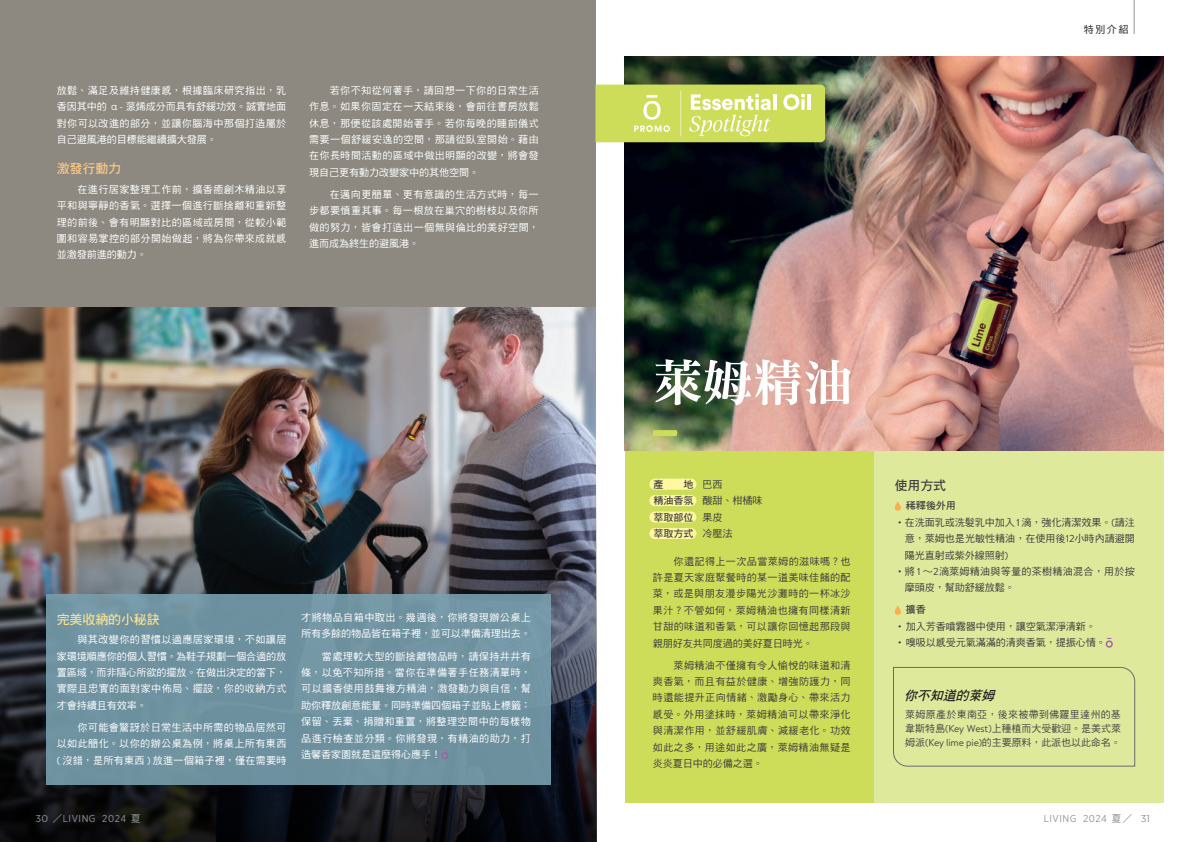
<style>
.page{position:relative;width:1191px;height:842px;background:#fff}
.page>*{position:absolute;margin:0;border:0;box-sizing:border-box;transform-origin:0 0}
.標_明W9_42_精油{font:50px "DF Ming Std W9";color:#fff}
.黑_粗_13{font:13px "DF Hei Std W7";letter-spacing:-.01em;color:#f9e18f}
.黑_粗_13-2{font:italic 13px "DF Hei Std W7";color:#231f20}
.黑_粗_13-3{font:13px "DF Hei Std W7";letter-spacing:-.01em;color:#fdc784}
.黑_粗_13-4{font:13px "DF Hei Std W7";color:#3e3e3f}
.黑_中_內文10_1{font:10.1px/16.4px "DF Hei Std W5";letter-spacing:.035em;color:#fff;text-align:justify}
.黑_中_內文10_1-2{font:10.1px/16.4px "DF Hei Std W5";letter-spacing:.035em;color:#3e3e3f;text-align:justify}
.黑_中10_1齊頭{font:10.1px/16.4px "DF Hei Std W5";letter-spacing:-.01em;color:#3e3e3f;text-align:justify}
.黑_中_內文10_1-3{font:10.1px/16.4px "DF Hei Std W5";letter-spacing:-.01em;color:#fff}
.黑_中10_1齊頭-2{font:10.1px/16.4px "DF Hei Std W5";letter-spacing:.02em;color:#3e3e3f}
.黑_中_內文10_1-4{font:10.1px "DF Hei Std W7";letter-spacing:-.01em;color:#3e3e3f}
.黑_中10_1齊頭-3{font:10.1px "DF Hei Std W7";letter-spacing:-.01em;color:#3e3e3f}
.黑_中10_1齊頭-4{font:10px/14px "DF Hei Std W5";letter-spacing:-.005em;color:#464748;text-align:justify}
.t1{font:10px "Gotham Narrow";letter-spacing:.05em;color:#939598;scale:1.1 1}
.t2{font:10px "Gotham Narrow";letter-spacing:.05em;color:#939598}
.書眉{font:10px "DF Hei Std W5";color:#231f20}
.s1{font-family:"Brandon Text"}
.s2{font-family:"DF Hei Std W7"}
.s3{font-family:"DF Hei Std W5"}
</style>
<div class="page">
<img style="left:0;top:306px;width:595px;height:170px">
<img style="left:0;top:476px;width:597px;height:366px">
<div style="left:0;top:0;width:595px;height:306px;background:#8d8980"></div>
<div style="left:46px;top:595px;width:504px;height:190px;background:#6f92a0"></div>
<svg style="left:441px;top:749px;width:7px;height:10px"></svg>
<div style="left:624px;top:450px;width:268px;height:353px;background:#cedd59"></div>
<div style="left:874px;top:450px;width:289px;height:353px;background:#dfe99c"></div>
<img style="left:624px;top:56px;width:539px;height:394px">
<svg style="left:595px;top:85px;width:230px;height:57px;background:#d3e06d"></svg>
<svg style="left:653px;top:430px;width:24px;height:6px"></svg>
<svg style="left:893px;top:667px;width:242px;height:100px"></svg>
<svg style="left:894px;top:501px;width:7px;height:10px"></svg>
<svg style="left:894px;top:605px;width:7px;height:10px"></svg>
<svg style="left:1105px;top:638px;width:7px;height:10px"></svg>
<div style="left:649px;top:495px;width:47px;height:11px;background:#fff7a2;border-radius:6px"></div>
<div style="left:649px;top:479px;width:47px;height:11px;background:#fff7a2;border-radius:6px"></div>
<div style="left:649px;top:511px;width:47px;height:12px;background:#fff7a2;border-radius:6px"></div>
<div style="left:649px;top:528px;width:47px;height:11px;background:#fff7a2;border-radius:6px"></div>
<hr style="left:1134px;top:0;width:1px;height:34px;background:#939598">
<p class="黑_中_內文10_1" style="left:57px;top:82px;width:231px">放鬆、滿足及維持健康感，根據臨床研究指出，乳香因其中的 α<span class="s1">-</span> 蒎烯成分而具有舒緩功效。誠實地面對你可以改進的部分，並讓你腦海中那個打造屬於自己避風港的目標能繼續擴大發展。</p>
<p class="黑_粗_13-3" style="left:57px;top:161px;width:66px">激發行動力</p>
<p class="黑_中_內文10_1" style="left:57px;top:181px;width:231px;text-indent:21px">在進行居家整理工作前，擴香癒創木精油以享平和與寧靜的香氣。選擇一個進行斷捨離和重新整理的前後、會有明顯對比的區域或房間，從較小範圍和容易掌控的部分開始做起，將為你帶來成就感並激發前進的動力。</p>
<p class="黑_中_內文10_1" style="left:309px;top:82px;width:231px;text-indent:21px">若你不知從何著手，請回想一下你的日常生活作息。如果你固定在一天結束後，會前往書房放鬆休息，那便從該處開始著手。若你每晚的睡前儀式需要一個舒緩安逸的空間，那請從臥室開始。藉由在你長時間活動的區域中做出明顯的改變，將會發現自己更有動力改變家中的其他空間。</p>
<p class="黑_中_內文10_1" style="left:309px;top:186px;width:231px;text-indent:21px">在邁向更簡單、更有意識的生活方式時，每一步都要慎重其事。每一根放在巢穴的樹枝以及你所做的努力，皆會打造出一個無與倫比的美好空間，進而成為終生的避風港。</p>
<p class="黑_粗_13" style="left:57px;top:612px;width:105px">完美收納的小秘訣</p>
<p class="黑_中_內文10_1" style="left:57px;top:631px;width:231px;text-indent:21px">與其改變你的習慣以適應居家環境，不如讓居家環境順應你的個人習慣。為鞋子規劃一個合適的放置區域，而非隨心所欲的擺放。在做出決定的當下，實際且忠實的面對家中佈局、擺設，你的收納方式才會持續且有效率。</p>
<p class="黑_中_內文10_1" style="left:57px;top:719px;width:231px;text-indent:21px">你可能會驚訝於日常生活中所需的物品居然可以如此簡化。以你的辦公桌為例，將桌上所有東西<span class="s1">(</span> 沒錯，是所有東西 <span class="s1">)</span> 放進一個箱子裡，僅在需要時</p>
<p class="黑_中_內文10_1-3" style="left:301px;top:609px;width:231px">才將物品自箱中取出。幾週後，你將發現辦公桌上所有多餘的物品皆在箱子裡，並可以準備清理出去。</p>
<p class="黑_中_內文10_1" style="left:301px;top:647px;width:231px;text-indent:21px">當處理較大型的斷捨離物品時，請保持井井有條，以免不知所措。當你在準備著手任務清單時，可以擴香使用鼓舞複方精油，激發動力與自信，幫助你釋放創意能量。同時準備四個箱子並貼上標籤：保留、丟棄、捐贈和重置，將整理空間中的每樣物品進行檢查並分類。你將發現，有精油的助力，打造馨香家園就是這麼得心應手！</p>
<p class="書眉" style="left:1084px;top:24px;width:46px">特別介紹</p>
<p class="標_明W9_42_精油" style="left:653px;top:355px;width:201px">萊姆精油</p>
<p class="黑_中_內文10_1-4" style="left:653px;top:479px;width:12px">產</p>
<p class="黑_中_內文10_1-2" style="left:683px;top:476px;width:40px"><span class="s2">地</span> 巴西</p>
<p class="黑_中_內文10_1-2" style="left:653px;top:492px;width:111px"><span class="s2">精油香氛</span> 酸甜、柑橘味</p>
<p class="黑_中_內文10_1-4" style="left:653px;top:512px;width:71px">萃取部位 <span class="s3">果皮</span></p>
<p class="黑_中_內文10_1-4" style="left:653px;top:528px;width:81px">萃取方式 <span class="s3">冷壓法</span></p>
<p class="黑_中_內文10_1-2" style="left:653px;top:553px;width:199px;text-indent:21px">你還記得上一次品嘗萊姆的滋味嗎？也許是夏天家庭聚餐時的某一道美味佳餚的配菜，或是與朋友漫步陽光沙灘時的一杯冰沙果汁？不管如何，萊姆精油也擁有同樣清新甘甜的味道和香氣，可以讓你回憶起那段與親朋好友共同度過的美好夏日時光。</p>
<p class="黑_中_內文10_1-2" style="left:653px;top:657px;width:199px;text-indent:21px">萊姆精油不僅擁有令人愉悅的味道和清爽香氣，而且有益於健康、增強防護力，同時還能提升正向情緒、激勵身心、帶來活力感受。外用塗抹時，萊姆精油可以帶來淨化與清潔作用，並舒緩肌膚、減緩老化。功效如此之多，用途如此之廣，萊姆精油無疑是炎炎夏日中的必備之選。</p>
<p class="黑_粗_13-4" style="left:894px;top:478px;width:53px">使用方式</p>
<p class="黑_中10_1齊頭-3" style="left:905px;top:500px;width:52px">稀釋後外用</p>
<p class="黑_中10_1齊頭" style="left:904px;top:514px;width:232px;text-indent:-10px">˙在洗面乳或洗髮乳中加入 <span class="s1">1</span> 滴，強化清潔效果。<span class="s1">(</span>請注意，萊姆也是光敏性精油，在使用後<span class="s1">12</span>小時內請避開陽光直射或紫外線照射<span class="s1">)</span></p>
<p class="黑_中10_1齊頭-2" style="left:904px;top:563px;width:232px;text-indent:-10px">˙將 <span class="s1">1</span> ∼<span class="s1">2</span>滴萊姆精油與等量的茶樹精油混合，用於按摩頭皮，幫助舒緩放鬆。</p>
<p class="黑_中10_1齊頭-3" style="left:905px;top:604px;width:22px">擴香</p>
<p class="黑_中10_1齊頭" style="left:894px;top:618px;width:203px">˙ 加入芳香噴霧器中使用，讓空氣潔淨清新。</p>
<p class="黑_中10_1齊頭" style="left:894px;top:634px;width:213px">˙ 嗅吸以感受元氣滿滿的清爽香氣，提振心情。</p>
<p class="黑_粗_13-2" style="left:904px;top:688px;width:95px">你不知道的萊姆</p>
<p class="黑_中10_1齊頭-4" style="left:905px;top:707px;width:217px">萊姆原產於東南亞，後來被帶到佛羅里達州的基韋斯特島<span class="s1">(Key West)</span>上種植而大受歡迎。是美式萊姆派<span class="s1">(Key lime pie)</span>的主要原料，此派也以此命名。</p>
<p class="t1" style="left:36px;top:812px;width:97px">30 <span class="s3">／</span>LIVING 2024 <span class="s3">夏</span></p>
<p class="t2" style="left:1043px;top:812px;width:108px">LIVING 2024 <span class="s3">夏／</span> 31</p>
</div>
